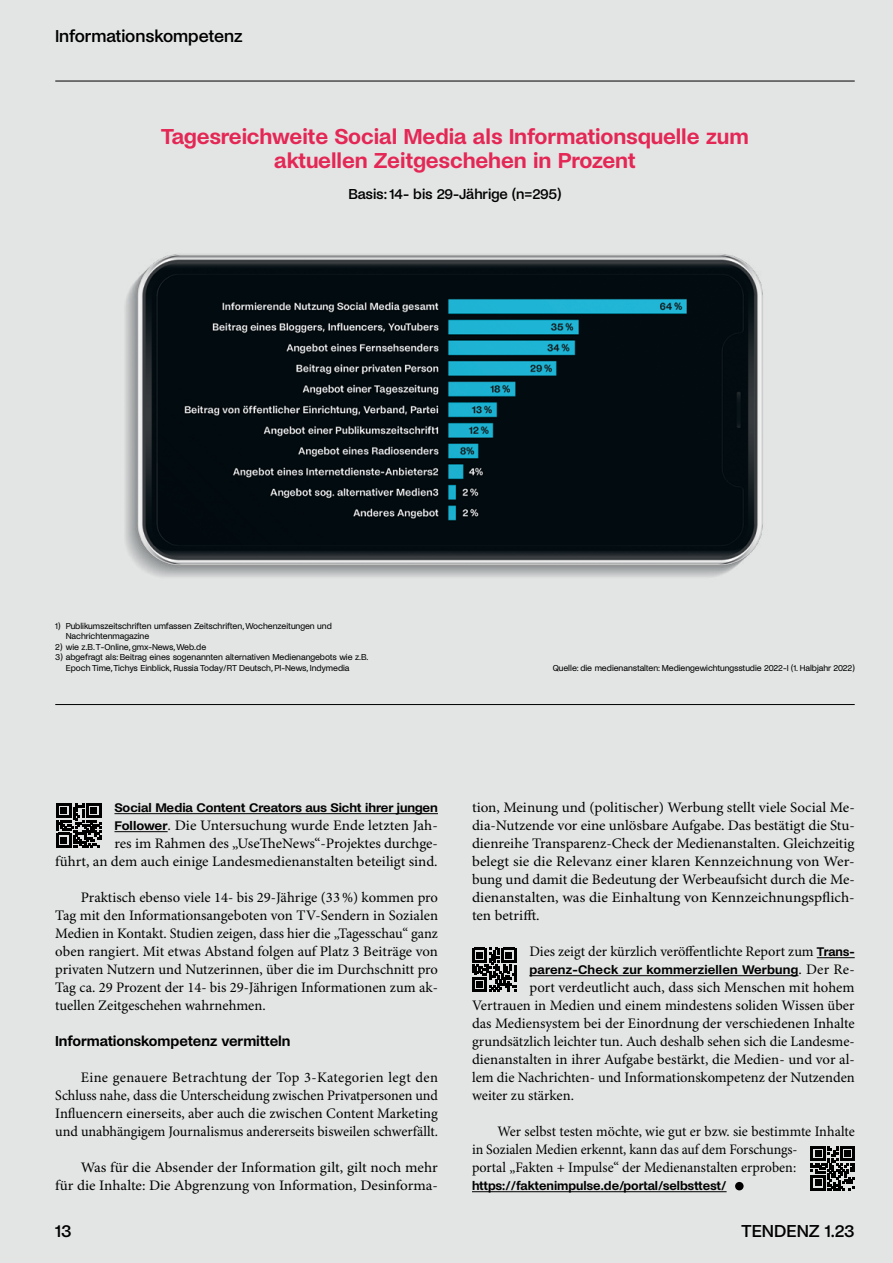
<style>
.page{position:relative;width:893px;height:1263px;background:#e3e4e4}
.page>*{position:absolute;margin:0;border:0;box-sizing:border-box;transform-origin:0 0}
.t1{font:600 22.5px/24px "Noi Grotesk";letter-spacing:-.005em;color:#e42755;text-align:center}
.t2{font:500 18px "Noi Grotesk";color:#000}
.t3{font:600 15px "Noi Grotesk";color:#000}
.t4{font:500 15px "Noi Grotesk";letter-spacing:-.005em;color:#000}
.t5{font:14.55px/18px "Minion Pro";color:#000;text-align:justify}
.t6{font:14.55px/18px "Minion Pro";color:#000;text-align:justify;scale:1.04 1}
.t7{font:14.55px/18px "Minion Pro";color:#000;text-align:right;scale:1.05 1}
.t8{font:600 13.05px "Noi Grotesk";color:#000}
.t9{font:9px/10.5px "Noi Grotesk";color:#000}
.s1{font-family:"Noi Grotesk";font-weight:600;font-size:13.05px}
.s2{font-family:"Minion Pro";font-weight:400;font-size:14.55px}
</style>
<div class="page">
<img style="left:125px;top:254px;width:638px;height:323px">
<hr style="left:114px;top:813px;width:324px;height:1px;background:#000">
<hr style="left:114px;top:831px;width:54px;height:1px;background:#000">
<hr style="left:817px;top:957px;width:38px;height:1px;background:#000">
<hr style="left:529px;top:975px;width:269px;height:1px;background:#000">
<hr style="left:472px;top:1191px;width:255px;height:1px;background:#000">
<div style="left:735px;top:1182px;width:9px;height:8px;background:#000;border-radius:50%"></div>
<hr style="left:55px;top:704px;width:800px;height:1px;background:#000">
<hr style="left:55px;top:81px;width:800px;height:1px;background:#000">
<svg style="left:56px;top:803px;width:45px;height:45px"></svg>
<svg style="left:472px;top:948px;width:44px;height:44px"></svg>
<svg style="left:811px;top:1146px;width:44px;height:44px"></svg>
<p class="t2" style="left:55px;top:26px;width:189px">Informationskompetenz</p>
<h1 class="t1" style="left:161px;top:125px;width:589px">Tagesreichweite Social Media als Informationsquelle zum aktuellen Zeitgeschehen in Prozent</h1>
<p class="t4" style="left:349px;top:185px;width:214px">Basis: 14- bis 29-Jährige (n=295)</p>
<p class="t9" style="left:66px;top:620px;width:268px;text-indent:-11px">1) Publikumszeitschriften umfassen Zeitschriften, Wochenzeitungen und<br>Nachrichtenmagazine</p>
<p class="t9" style="left:55px;top:642px;width:152px">2) wie z.B. T-Online, gmx-News, Web.de</p>
<p class="t9" style="left:66px;top:652px;width:304px;text-indent:-11px">3) abgefragt als: Beitrag eines sogenannten alternativen Medienangebots wie z.B.<br>Epoch Time, Tichys Einblick, Russia Today/RT Deutsch, PI-News, Indymedia</p>
<p class="t9" style="left:553px;top:663px;width:303px">Quelle: die medienanstalten: Mediengewichtungsstudie 2022-I (1. Halbjahr 2022)</p>
<p class="t8" style="left:114px;top:801px;width:325px">Social Media Content Creators aus Sicht ihrer jungen</p>
<p class="t7" style="left:55px;top:817px;width:366px"><span class="s1">Follower</span>. Die Untersuchung wurde Ende letzten Jah-<br>res im Rahmen des „UseTheNews“-Projektes durchge-<br>führt, an dem auch einige Landesmedienanstalten beteiligt sind.</p>
<p class="t5" style="left:55px;top:889px;width:384px;text-indent:26px">Praktisch ebenso viele 14- bis 29-Jährige (33%) kommen pro Tag mit den Informationsangeboten von TV-Sendern in Sozialen Medien in Kontakt. Studien zeigen, dass hier die „Tagesschau“ ganz oben rangiert. Mit etwas Abstand folgen auf Platz 3 Beiträge von privaten Nutzern und Nutzerinnen, über die im Durchschnitt pro Tag ca. 29 Prozent der 14- bis 29-Jährigen Informationen zum ak&shy;tuellen Zeitgeschehen wahrnehmen.</p>
<p class="t3" style="left:55px;top:1033px;width:237px">Informationskompetenz vermitteln</p>
<p class="t5" style="left:55px;top:1069px;width:384px;text-indent:26px">Eine genauere Betrachtung der Top 3-Kategorien legt den Schluss nahe, dass die Unterscheidung zwischen Privatpersonen und Influencern einerseits, aber auch die zwischen Content Marketing und unabhängigem Journalismus andererseits bisweilen schwerfällt.</p>
<p class="t7" style="left:55px;top:1159px;width:366px">Was für die Absender der Information gilt, gilt noch mehr<br>für die Inhalte: Die Abgrenzung von Information, Desinforma-</p>
<p class="t6" style="left:472px;top:799px;width:369px">tion, Meinung und (politischer) Werbung stellt viele Social Me&shy;dia-Nutzende vor eine unlösbare Aufgabe. Das bestätigt die Stu&shy;dienreihe Transparenz-Check der Medienanstalten. Gleichzeitig belegt sie die Relevanz einer klaren Kennzeichnung von Wer&shy;bung und damit die Bedeutung der Werbeaufsicht durch die Me&shy;dienanstalten, was die Einhaltung von Kennzeichnungspflich&shy;ten betrifft.</p>
<p class="t5" style="left:529px;top:943px;width:327px">Dies zeigt der kürzlich veröffentlichte Report zum <span class="s1">Trans-</span></p>
<p class="t8" style="left:529px;top:963px;width:327px">parenz-Check zur kommerziellen Werbung<span class="s2">. Der Re-</span></p>
<p class="t5" style="left:472px;top:979px;width:384px;text-indent:57px">port verdeutlicht auch, dass sich Menschen mit hohem Vertrauen in Medien und einem mindestens soliden Wissen über das Mediensystem bei der Einordnung der verschiedenen Inhalte grundsätzlich leichter tun. Auch deshalb sehen sich die Landesme&shy;dienanstalten in ihrer Aufgabe bestärkt, die Medien- und vor al&shy;lem die Nachrichten- und Informationskompetenz der Nutzenden weiter zu stärken.</p>
<p class="t5" style="left:472px;top:1123px;width:384px;text-align:left;text-indent:26px">Wer selbst testen möchte, wie gut er bzw. sie bestimmte Inhalte in Sozialen Medien erkennt, kann das auf dem Forschungs-<br>portal „Fakten + Impulse“ der Medienanstalten erproben:</p>
<p class="t8" style="left:472px;top:1179px;width:256px">https://faktenimpulse.de/portal/selbsttest/</p>
<p class="t2" style="left:55px;top:1220px;width:18px">13</p>
<p class="t2" style="left:741px;top:1220px;width:115px">TENDENZ 1.23</p>
</div>
